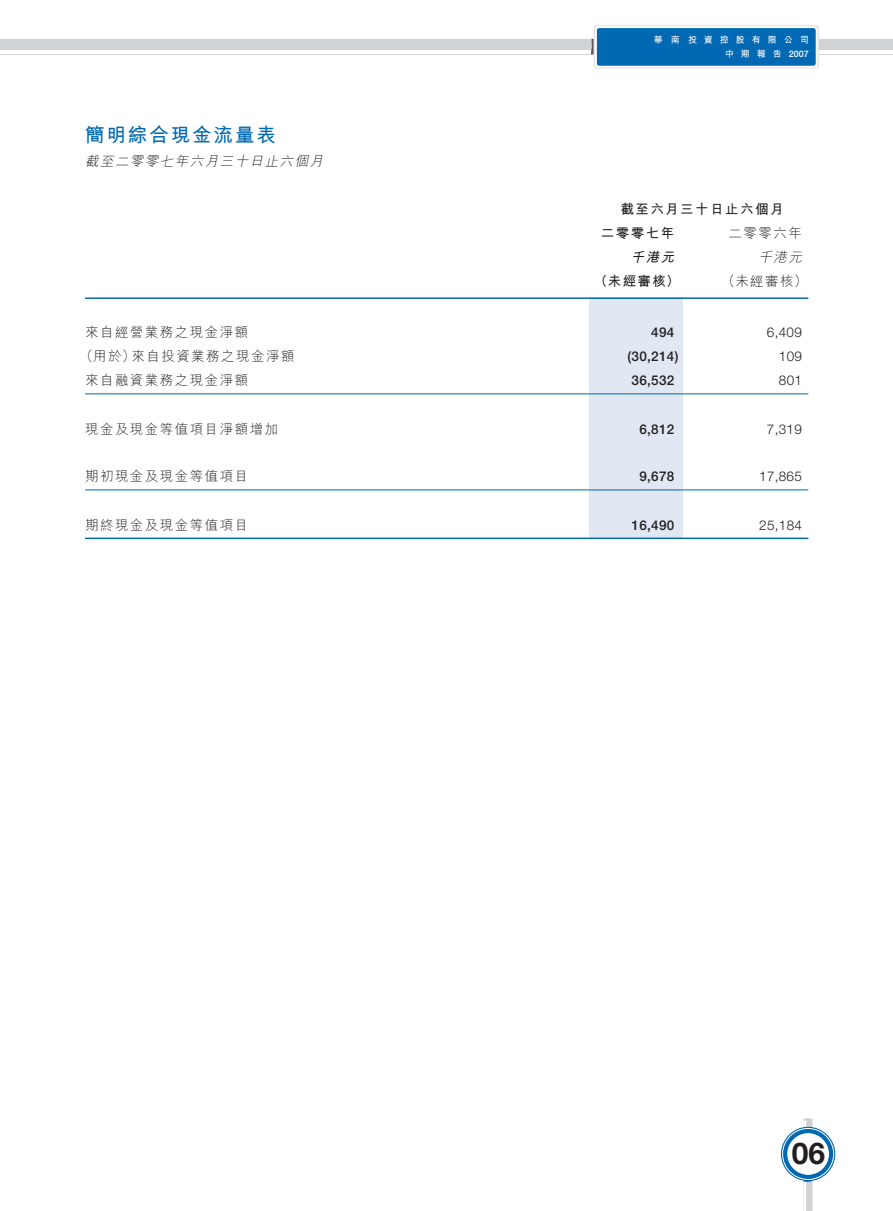
<style>
.page{position:relative;width:893px;height:1211px;background:#fff}
.page>*{position:absolute;margin:0;border:0;box-sizing:border-box;transform-origin:0 0}
.t1{font:700 30px "Helvetica Neue";color:#231f20}
.t2{font:700 19.5px "M Hei";letter-spacing:.1em;color:#0168b3}
.t3{font:300 13.5px "M Hei";letter-spacing:.11em;color:#231f20}
.t4{font:500 13.5px "Helvetica Neue";letter-spacing:.02em;color:#231f20}
.t5{font:300 13.5px "Helvetica Neue";letter-spacing:.02em;color:#231f20}
.t6{font:700 13.5px/24px "M Hei";letter-spacing:.11em;color:#231f20}
.t7{font:italic 300 13.5px "M Hei";color:#231f20}
.t8{font:italic 700 13.5px "M Hei";color:#231f20}
.t9{font:700 9px "M Hei";letter-spacing:.775em;color:#fff}
.s1{font-family:"Helvetica Neue";font-weight:500}
</style>
<div class="page">
<div style="left:0;top:39px;width:892px;height:15px;background:#d1d2d4"></div>
<hr style="left:0;top:50px;width:892px;height:3px;background:#fff">
<svg style="left:803px;top:1118px;width:9px;height:92px"></svg>
<svg style="left:781px;top:1127px;width:53px;height:53px"></svg>
<div style="left:787px;top:1133px;width:41px;height:41px;background:#fff;border:1px solid #fff;border-radius:50%"></div>
<div style="left:782px;top:1128px;width:52px;height:51px;border:1px solid #fff;border-radius:50%"></div>
<svg style="left:590px;top:25px;width:229px;height:44px;background:#2d81be"></svg>
<div style="left:589px;top:298px;width:93px;height:240px;background:#e1e8f4"></div>
<hr style="left:85px;top:297px;width:723px;height:2px;background:#0168b3">
<hr style="left:85px;top:393px;width:723px;height:1px;background:#0168b3">
<hr style="left:85px;top:489px;width:723px;height:1px;background:#0168b3">
<hr style="left:85px;top:537px;width:723px;height:2px;background:#0168b3">
<p class="t9" style="left:654px;top:36px;width:156px">華南投資控股有限公司</p>
<h2 class="t2" style="left:85px;top:128px;width:192px">簡明綜合現金流量表</h2>
<p class="t7" style="left:85px;top:156px;width:242px">截至二零零七年六月三十日止六個月</p>
<p class="t9" style="left:725px;top:51px;width:85px">中期報告<span class="s1">2007</span></p>
<p class="t6" style="left:601px;top:199px;width:184px;text-indent:19px">截至六月三十日止六個月二零零七年</p>
<p class="t3" style="left:728px;top:228px;width:75px">二零零六年</p>
<p class="t8" style="left:631px;top:252px;width:48px">千港元</p>
<p class="t7" style="left:758px;top:252px;width:48px">千港元</p>
<p class="t6" style="left:594px;top:271px;width:87px">（未經審核）</p>
<p class="t3" style="left:721px;top:276px;width:87px">（未經審核）</p>
<p class="t3" style="left:85px;top:327px;width:165px">來自經營業務之現金淨額</p>
<p class="t4" style="left:651px;top:328px;width:25px">494</p>
<p class="t5" style="left:767px;top:328px;width:36px">6,409</p>
<p class="t3" style="left:80px;top:351px;width:216px">（用於）來自投資業務之現金淨額</p>
<p class="t4" style="left:627px;top:352px;width:53px">(30,214)</p>
<p class="t5" style="left:778px;top:352px;width:25px">109</p>
<p class="t3" style="left:85px;top:375px;width:165px">來自融資業務之現金淨額</p>
<p class="t4" style="left:631px;top:376px;width:44px">36,532</p>
<p class="t5" style="left:778px;top:376px;width:25px">801</p>
<p class="t3" style="left:85px;top:423px;width:194px">現金及現金等值項目淨額增加</p>
<p class="t4" style="left:639px;top:424px;width:36px">6,812</p>
<p class="t5" style="left:767px;top:424px;width:36px">7,319</p>
<p class="t3" style="left:85px;top:471px;width:165px">期初現金及現金等值項目</p>
<p class="t4" style="left:639px;top:472px;width:36px">9,678</p>
<p class="t5" style="left:759px;top:472px;width:44px">17,865</p>
<p class="t3" style="left:85px;top:519px;width:165px">期終現金及現金等值項目</p>
<p class="t4" style="left:631px;top:520px;width:44px">16,490</p>
<p class="t5" style="left:759px;top:520px;width:44px">25,184</p>
<h1 class="t1" style="left:791px;top:1142px;width:35px">06</h1>
</div>
